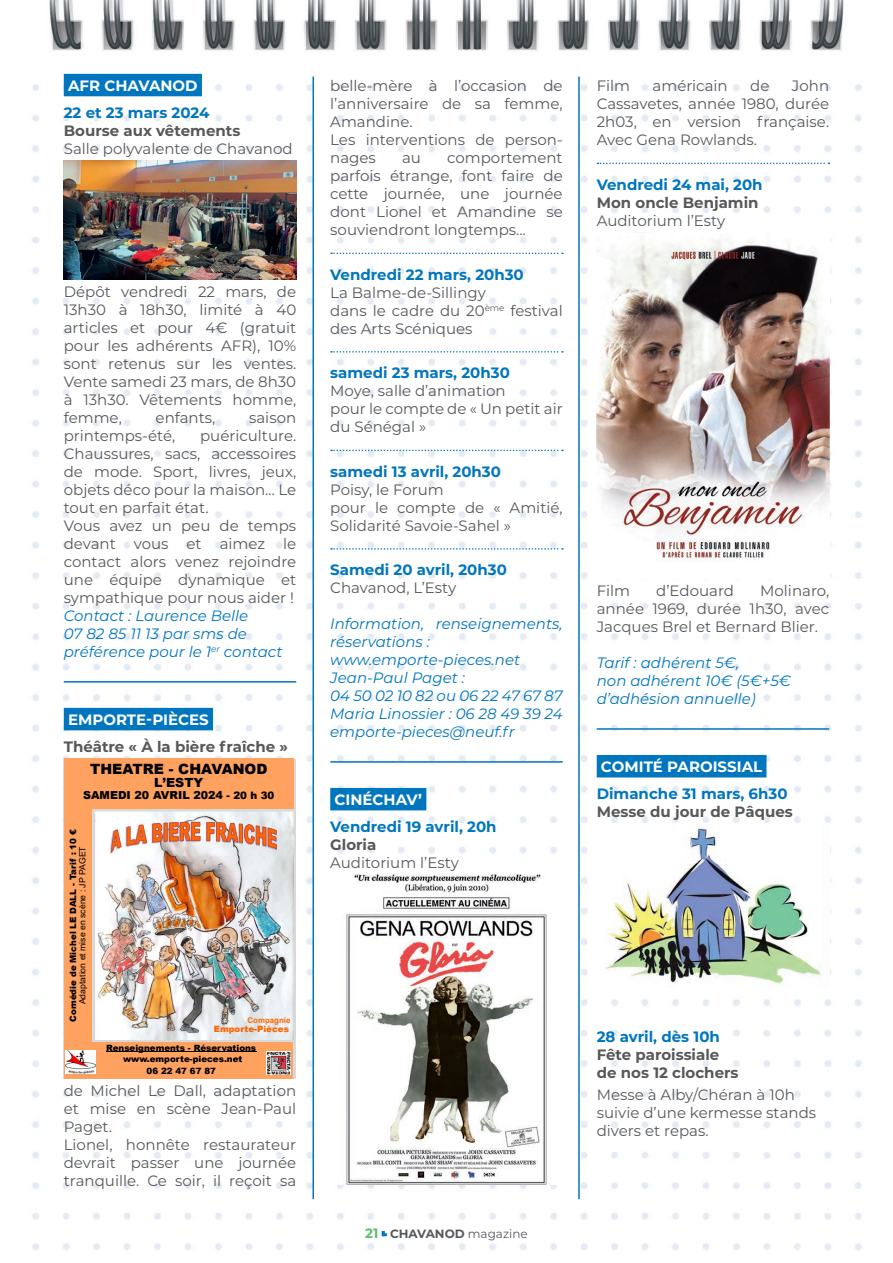
<style>
.page{position:relative;width:893px;height:1263px;background:#fff}
.page>*{position:absolute;margin:0;border:0;box-sizing:border-box;transform-origin:0 0}
.t1{font:15px/18px "Montserrat";color:#57585a}
.t2{font:italic 15px/18px "Montserrat";color:#0076be}
.t3{font:700 15px "Montserrat";color:#0076be}
.t4{font:700 15px/18px "Montserrat";color:#57585a}
.t5{font:700 15px "Montserrat";color:#fff}
.t6{font:900 14.25px "Arial";color:#000}
.t7{font:900 12.6px "Arial";color:#000}
.t8{font:700 12px "Montserrat";color:#57585a}
.t9{font:900 11.1px "Arial";color:#000}
.t10{font:900 8.7px/11.6px "Arial";color:#000;text-align:center}
.t11{font:8.7px "Arial";color:#000}
.t12{font:900 8.7px "Arial";color:#ff6400}
.t13{font:700 7.95px "Arial";color:#ff6400}
.s1{font-size:10.2px}
.s2{font-size:13.5px;color:#5ebd6b}
.s3{font-weight:400}
</style>
<div class="page">
<img style="left:32px;top:0;width:830px;height:1250px">
<hr style="left:312px;top:77px;width:2px;height:1122px;background:#0076be">
<hr style="left:578px;top:77px;width:2px;height:1122px;background:#0076be">
<div style="left:64px;top:74px;width:138px;height:22px;background:#0076be"></div>
<hr style="left:64px;top:681px;width:232px;height:2px;background:#0076be">
<div style="left:64px;top:708px;width:149px;height:22px;background:#0076be"></div>
<img style="left:64px;top:161px;width:232px;height:118px">
<svg style="left:92px;top:759px;width:204px;height:319px;fill:#d9d9d9"></svg>
<div style="left:64px;top:1042px;width:229px;height:36px;background:#ffa260"></div>
<hr style="left:106px;top:1051px;width:150px;height:1px;background:#000">
<img style="left:267px;top:1051px;width:24px;height:23px">
<img style="left:66px;top:1051px;width:30px;height:23px">
<div style="left:64px;top:809px;width:28px;height:233px;background:#ffa260"></div>
<img style="left:96px;top:811px;width:197px;height:228px">
<div style="left:64px;top:759px;width:229px;height:50px;background:#ffa260"></div>
<svg style="left:109px;top:817px;width:168px;height:36px"></svg>
<svg style="left:331px;top:253px;width:232px;height:1px"></svg>
<svg style="left:331px;top:351px;width:232px;height:2px"></svg>
<svg style="left:331px;top:450px;width:232px;height:1px"></svg>
<svg style="left:331px;top:548px;width:232px;height:2px"></svg>
<hr style="left:330px;top:761px;width:233px;height:2px;background:#0076be">
<div style="left:330px;top:788px;width:96px;height:22px;background:#0076be"></div>
<img style="left:330px;top:875px;width:233px;height:310px">
<svg style="left:597px;top:163px;width:232px;height:1px"></svg>
<hr style="left:597px;top:728px;width:232px;height:2px;background:#0076be">
<div style="left:597px;top:755px;width:169px;height:22px;background:#0076be"></div>
<img style="left:597px;top:233px;width:232px;height:345px">
<img style="left:597px;top:824px;width:232px;height:163px">
<svg style="left:382px;top:1231px;width:5px;height:5px"></svg>
<p class="t5" style="left:68px;top:75px;width:131px">AFR CHAVANOD</p>
<p class="t3" style="left:64px;top:101px;width:147px">22 et 23 mars 2024</p>
<p class="t4" style="left:64px;top:120px;width:178px">Bourse aux vêtements</p>
<p class="t1" style="left:64px;top:139px;width:230px">Salle polyvalente de Chavanod</p>
<p class="t1" style="left:64px;top:282px;width:234px;text-align:justify">Dépôt vendredi 22 mars, de 13h30 à 18h30, limité à 40 articles et pour 4€ (gratuit pour les adhérents AFR), 10% sont retenus sur les ventes.<br>Vente samedi 23 mars, de 8h30 à 13h30. Vêtements homme, femme,</p>
<p class="t1" style="left:156px;top:408px;width:61px">enfants,</p>
<p class="t1" style="left:249px;top:408px;width:49px">saison</p>
<p class="t1" style="left:64px;top:426px;width:113px">printemps-été,</p>
<p class="t1" style="left:64px;top:426px;width:234px;text-indent:136px">puériculture.<br>Chaussures, sacs, accessoires de mode. Sport, livres, jeux, objets déco pour la maison… Le tout en parfait état.<br>Vous avez un peu de temps devant vous et aimez le contact alors venez rejoindre une équipe dynamique et sympathique pour nous aider !</p>
<p class="t2" style="left:64px;top:606px;width:220px">Contact : Laurence Belle<br>07 82 85 11 13 par sms de préférence pour le 1<sup>er</sup> contact</p>
<p class="t5" style="left:68px;top:709px;width:142px">EMPORTE-PIÈCES</p>
<p class="t4" style="left:64px;top:736px;width:226px">Théâtre « À la bière fraîche »</p>
<p class="t6" style="left:90px;top:759px;width:179px">THEATRE - CHAVANOD</p>
<p class="t7" style="left:154px;top:773px;width:51px">L’ESTY</p>
<p class="t9" style="left:83px;top:787px;width:193px">SAMEDI 20 AVRIL 2024 <span class="s1">- 20 h 30</span></p>
<p class="t10" style="left:67px;top:1022px;width:194px;rotate:-90deg">Comédie de Michel LE DALL - Tarif : 10 €</p>
<p class="t11" style="left:77px;top:1004px;width:159px;rotate:-90deg">Adaptation et mise en scène : JP PAGET</p>
<p class="t13" style="left:248px;top:1015px;width:44px">Compagnie</p>
<p class="t12" style="left:214px;top:1023px;width:77px">Emporte-Pièces</p>
<p class="t10" style="left:106px;top:1041px;width:151px">Renseignements - Réservations www.emporte-pieces.net<br>06 22 47 67 87</p>
<p class="t1" style="left:64px;top:1081px;width:234px">de Michel Le Dall, adaptation et mise en scène Jean-Paul<br>Paget.<br>Lionel, honnête restaurateur devrait passer une journée tranquille. Ce soir, il reçoit sa</p>
<p class="t1" style="left:330px;top:76px;width:234px">belle-mère à l’occasion de l’anniversaire de sa femme,<br>Amandine.<br>Les interventions de person&shy;nages</p>
<p class="t1" style="left:330px;top:148px;width:234px;text-align:justify;text-indent:117px">comportement parfois étrange, font faire de cette journée, une journée dont Lionel et Amandine se souviendront longtemps…</p>
<p class="t3" style="left:330px;top:263px;width:195px">Vendredi 22 mars, 20h30</p>
<p class="t1" style="left:330px;top:283px;width:234px">La Balme-de-Sillingy<br>dans le cadre du 20<sup>ème</sup> festival des Arts Scéniques</p>
<p class="t3" style="left:330px;top:362px;width:181px">samedi 23 mars, 20h30</p>
<p class="t1" style="left:330px;top:381px;width:234px">Moye, salle d’animation<br>pour le compte de « Un petit air du Sénégal »</p>
<p class="t3" style="left:330px;top:460px;width:172px">samedi 13 avril, 20h30</p>
<p class="t1" style="left:330px;top:480px;width:234px">Poisy, le Forum<br>pour le compte de « Amitié,<br>Solidarité Savoie-Sahel »</p>
<p class="t3" style="left:330px;top:559px;width:178px">Samedi 20 avril, 20h30</p>
<p class="t1" style="left:330px;top:578px;width:127px">Chavanod, L’Esty</p>
<p class="t2" style="left:330px;top:614px;width:234px">Information, renseignements, réservations : www.emporte-pieces.net<br>Jean-Paul Paget :<br>04 50 02 10 82 ou 06 22 47 67 87<br>Maria Linossier : 06 28 49 39 24 emporte-pieces@neuf.fr</p>
<p class="t1" style="left:402px;top:148px;width:20px">au</p>
<p class="t5" style="left:334px;top:789px;width:89px">CINÉCHAV’</p>
<p class="t3" style="left:330px;top:815px;width:168px">Vendredi 19 avril, 20h</p>
<p class="t4" style="left:330px;top:835px;width:48px">Gloria</p>
<p class="t1" style="left:330px;top:853px;width:130px">Auditorium l’Esty</p>
<p class="t1" style="left:597px;top:76px;width:234px;text-align:justify;text-indent:195px">John Cassavetes, année 1980, durée 2h03, en version française.<br>Avec Gena Rowlands.</p>
<p class="t3" style="left:597px;top:173px;width:167px">Vendredi 24 mai, 20h</p>
<p class="t4" style="left:597px;top:192px;width:163px">Mon oncle Benjamin</p>
<p class="t1" style="left:597px;top:211px;width:130px">Auditorium l’Esty</p>
<p class="t1" style="left:597px;top:76px;width:35px">Film</p>
<p class="t1" style="left:652px;top:76px;width:77px">américain</p>
<p class="t1" style="left:750px;top:76px;width:21px">de</p>
<p class="t1" style="left:597px;top:581px;width:35px">Film</p>
<p class="t1" style="left:656px;top:581px;width:79px">d’Edouard</p>
<p class="t1" style="left:597px;top:581px;width:234px;text-align:justify;text-indent:163px">Molinaro, année 1969, durée 1h30, avec Jacques Brel et Bernard Blier.</p>
<p class="t2" style="left:597px;top:653px;width:196px">Tarif : adhérent 5€,<br>non adhérent 10€ (5€+5€ d’adhésion annuelle)</p>
<p class="t5" style="left:601px;top:756px;width:163px">COMITÉ PAROISSIAL</p>
<p class="t3" style="left:597px;top:783px;width:192px">Dimanche 31 mars, 6h30</p>
<p class="t4" style="left:597px;top:802px;width:198px">Messe du jour de Pâques</p>
<p class="t8" style="left:365px;top:1225px;width:164px"><span class="s2">21</span> CHAVANOD <span class="s3">magazine</span></p>
<p class="t3" style="left:597px;top:1025px;width:125px">28 avril, dès 10h</p>
<p class="t4" style="left:597px;top:1044px;width:143px">Fête paroissiale de nos 12 clochers</p>
<p class="t1" style="left:597px;top:1085px;width:221px">Messe à Alby/Chéran à 10h suivie d’une kermesse stands divers et repas.</p>
</div>
